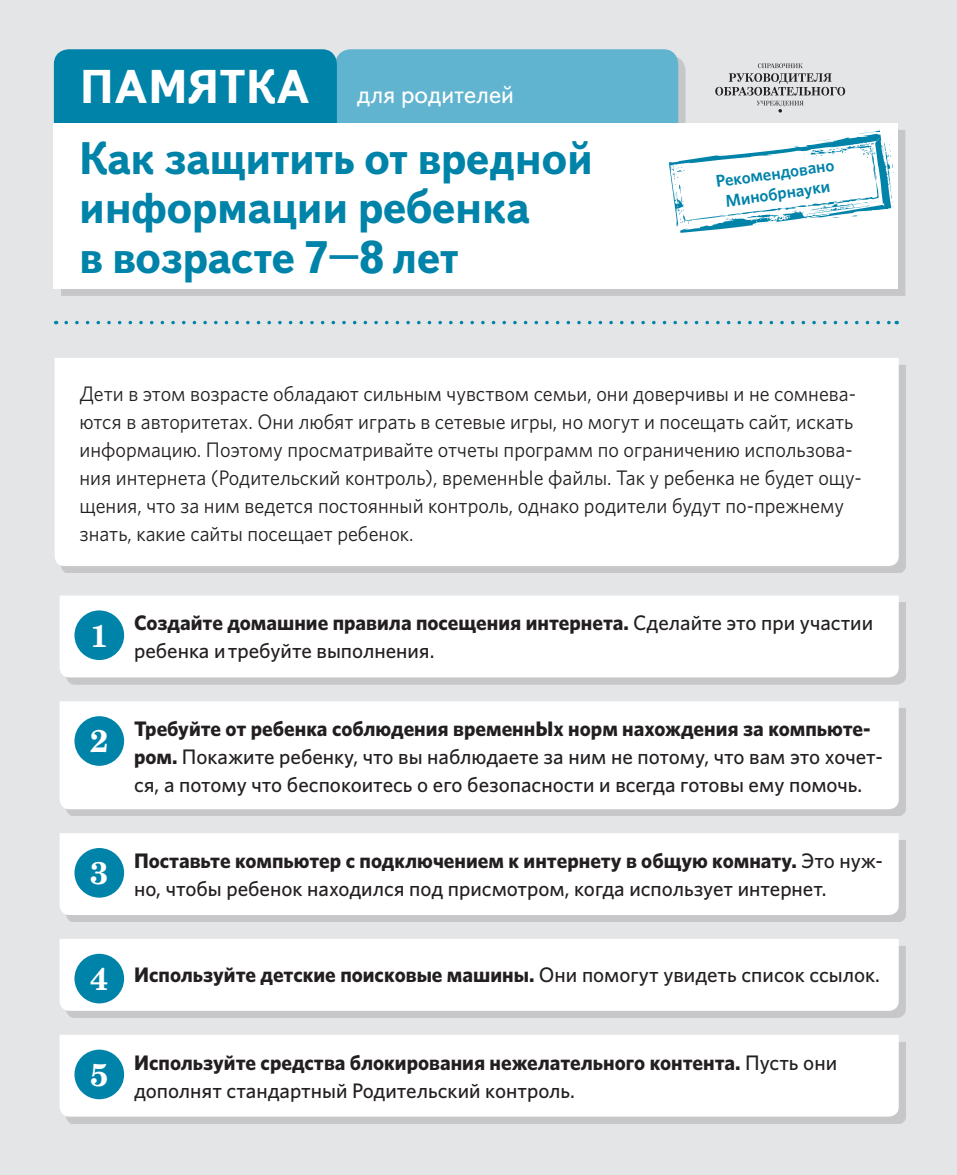
<style>
.page{position:relative;width:957px;height:1175px;background:#fff}
.page>*{position:absolute;margin:0;border:0;box-sizing:border-box;transform-origin:0 0}
.t1{font:700 47.25px "Text Book C";color:#fff}
.t2{font:700 45.5px/49px "Text Book C";letter-spacing:-.02em;color:#0083a9}
.t3{font:700 31.5px "Century Schlbk Cyr";color:#fff}
.t4{font:24.5px "Text Book C";color:#fff}
._01{font:500 21px/28px "Whitney";color:#231f20}
._01-2{font:21px/28px "Whitney";color:#231f20;scale:.96 1}
._01-3{font:700 21px/28px "Whitney";color:#231f20}
.t5{font:600 16.97px/20.5px "Whitney";color:#0083a9;text-align:center}
.s1{font-weight:700}
.s2{font-weight:500}
</style>
<div class="page">
<div style="left:0;top:0;width:956px;height:1174px;background:#e4e5e7"></div>
<div style="left:61px;top:56px;width:843px;height:240px;background:#231f20;opacity:.15"></div>
<div style="left:335px;top:49px;width:343px;height:103px;background:#60b4cf;border-radius:15px"></div>
<div style="left:54px;top:49px;width:283px;height:103px;background:#0083a9;border-radius:15px"></div>
<div style="left:54px;top:123px;width:843px;height:166px;background:#fff"></div>
<svg style="left:66px;top:321px;width:830px;height:3px"></svg>
<svg style="left:715px;top:63px;width:129px;height:50px"></svg>
<svg style="left:669px;top:130px;width:224px;height:103px"></svg>
<div style="left:62px;top:364px;width:843px;height:209px;background:#c7c7c9"></div>
<div style="left:55px;top:358px;width:843px;height:208px;background:#fff"></div>
<div style="left:66px;top:602px;width:839px;height:82px;background:#231f20;opacity:.15"></div>
<div style="left:60px;top:595px;width:838px;height:82px;background:#fff"></div>
<div style="left:74px;top:610px;width:50px;height:50px;background:#0083a9;border-radius:50%"></div>
<div style="left:66px;top:708px;width:839px;height:108px;background:#231f20;opacity:.15"></div>
<div style="left:60px;top:701px;width:838px;height:108px;background:#fff"></div>
<div style="left:74px;top:716px;width:50px;height:49px;background:#0083a9;border-radius:50%"></div>
<div style="left:66px;top:840px;width:839px;height:82px;background:#c7c7c9"></div>
<div style="left:60px;top:833px;width:838px;height:82px;background:#fff"></div>
<div style="left:74px;top:848px;width:50px;height:49px;background:#0083a9;border-radius:50%"></div>
<div style="left:66px;top:945px;width:839px;height:73px;background:#231f20;opacity:.15"></div>
<div style="left:60px;top:939px;width:838px;height:71px;background:#fff"></div>
<div style="left:74px;top:953px;width:50px;height:50px;background:#0083a9;border-radius:50%"></div>
<div style="left:66px;top:1041px;width:839px;height:82px;background:#231f20;opacity:.15"></div>
<div style="left:60px;top:1035px;width:838px;height:81px;background:#fff"></div>
<div style="left:74px;top:1049px;width:50px;height:50px;background:#0083a9;border-radius:50%"></div>
<p class="t1" style="left:80px;top:59px;width:231px">ПАМЯТКА</p>
<p class="t4" style="left:357px;top:81px;width:158px">для родителей</p>
<p class="t2" style="left:79px;top:134px;width:516px">Как защитить от вредной информации ребенка<br>в возрасте 7–8 лет</p>
<p class="t5" style="left:714px;top:171px;width:121px;rotate:-8deg">Рекомендовано<br>Минобрнауки</p>
<p class="_01-2" style="left:79px;top:379px;width:816px">Дети в этом возрасте обладают сильным чувством семьи, они доверчивы и не сомнева&shy;ются в авторитетах. Они любят играть в сетевые игры, но могут и посещать сайт, искать информацию. Поэтому просматривайте отчеты программ по ограничению использова&shy;ния интернета (Родительский контроль), временнЫе файлы. Так у ребенка не будет ощу&shy;щения, что за ним ведется постоянный контроль, однако родители будут по-прежнему знать, какие сайты посещает ребенок.</p>
<p class="t3" style="left:90px;top:615px;width:20px">1</p>
<p class="_01" style="left:134px;top:608px;width:740px"><span class="s1">Создайте домашние правила посещения интернета.</span> Сделайте это при участии ребенка и требуйте выполнения.</p>
<p class="t3" style="left:90px;top:721px;width:20px">2</p>
<p class="_01" style="left:134px;top:714px;width:750px"><span class="s1">Требуйте от ребенка соблюдения временнЫх норм нахождения за компьюте&shy;ром.</span> Покажите ребенку, что вы наблюдаете за ним не потому, что вам это хочет&shy;ся, а потому что беспокоитесь о его безопасности и всегда готовы ему помочь.</p>
<p class="t3" style="left:90px;top:853px;width:20px">3</p>
<p class="_01" style="left:134px;top:846px;width:750px"><span class="s1">Поставьте компьютер с подключением к интернету в общую комнату.</span> Это нуж&shy;но, чтобы ребенок находился под присмотром, когда использует интернет.</p>
<p class="t3" style="left:90px;top:959px;width:20px">4</p>
<p class="_01-3" style="left:134px;top:960px;width:747px">Используйте детские поисковые машины. <span class="s2">Они помогут увидеть список ссылок.</span></p>
<p class="t3" style="left:90px;top:1054px;width:20px">5</p>
<p class="_01-3" style="left:134px;top:1047px;width:704px">Используйте средства блокирования нежелательного контента. <span class="s2">Пусть они дополнят стандартный Родительский контроль.</span></p>
</div>
